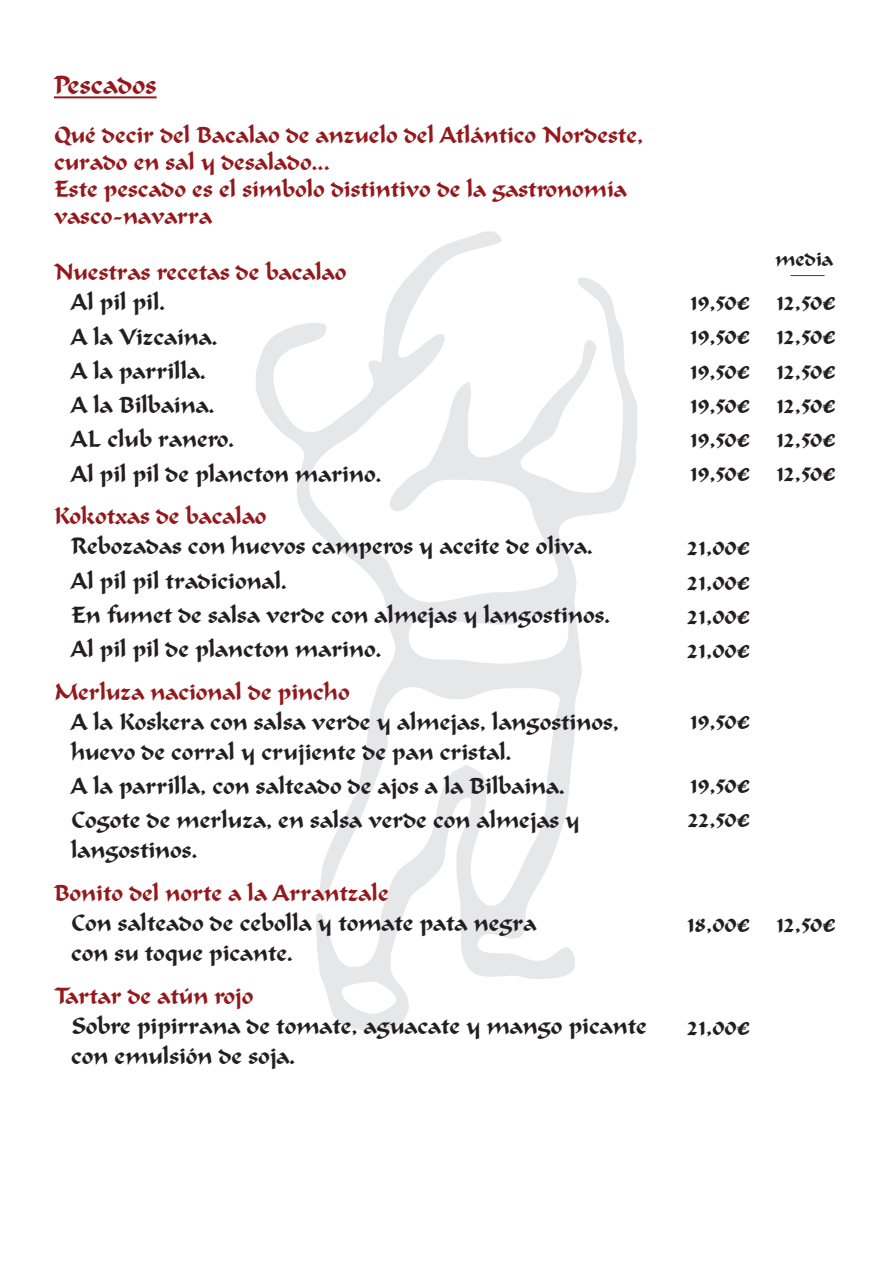
<style>
.page{position:relative;width:893px;height:1263px;background:#fff}
.page>*{position:absolute;margin:0;border:0;box-sizing:border-box;transform-origin:0 0}
.t1{font:25.5px "Formal Script 421 BT";color:#94191c}
.t2{font:22.5px/34.2px "Formal Script 421 BT";color:#231f20}
.t3{font:22.5px/27px "Formal Script 421 BT";color:#94191c}
.t4{font:19.5px "Formal Script 421 BT";color:#231f20}
.s1{font-family:"Forte";font-size:19.5px}
</style>
<div class="page">
<svg style="left:256px;top:231px;width:381px;height:800px"></svg>
<hr style="left:54px;top:96px;width:103px;height:2px;background:#94191c">
<hr style="left:790px;top:275px;width:34px;height:1px;background:#94191c">
<p class="t1" style="left:54px;top:70px;width:104px">Pescados</p>
<p class="t3" style="left:54px;top:121px;width:591px">Qué decir del Bacalao de anzuelo del Atlántico Nordeste, curado en sal y desalado...<br>Este pescado es el símbolo distintivo de la gastronomía vasco-navarra</p>
<p class="t3" style="left:54px;top:259px;width:294px">Nuestras recetas de bacalao</p>
<p class="t2" style="left:71px;top:285px;width:312px">Al pil pil.<br>A la Vizcaína.<br>A la parrilla.<br>A la Bilbaína.<br>AL club ranero.<br>Al pil pil de plancton marino.</p>
<p class="t3" style="left:54px;top:503px;width:214px">Kokotxas de bacalao</p>
<p class="t2" style="left:71px;top:529px;width:541px">Rebozadas con huevos camperos y aceite de oliva.<br>Al pil pil tradicional.<br>En fumet de salsa verde con almejas y langostinos.<br>Al pil pil de plancton marino.</p>
<p class="t3" style="left:54px;top:678px;width:297px">Merluza nacional de pincho</p>
<p class="t2" style="left:71px;top:707px;width:549px;line-height:30px">A la Koskera con salsa verde y almejas, langostinos, huevo de corral y crujiente de pan cristal.</p>
<p class="t2" style="left:71px;top:769px;width:510px">A la parrilla, con salteado de ajos a la Bilbaina.<br>Cogote de merluza, en salsa verde con almejas y</p>
<p class="t2" style="left:71px;top:833px;width:128px">langostinos.</p>
<p class="t3" style="left:54px;top:880px;width:336px">Bonito del norte a la Arrantzale</p>
<p class="t2" style="left:71px;top:908px;width:467px;line-height:30px">Con salteado de cebolla y tomate pata negra con su toque picante.</p>
<p class="t3" style="left:54px;top:982px;width:201px">Tartar de atún rojo</p>
<p class="t2" style="left:71px;top:1011px;width:577px;line-height:30px">Sobre pipirrana de tomate, aguacate y mango picante con emulsión de soja.</p>
<p class="t2" style="left:690px;top:285px;width:62px;text-align:justify">19,50<span class="s1">€ </span>19,50<span class="s1">€ </span>19,50<span class="s1">€ </span>19,50<span class="s1">€ </span>19,50<span class="s1">€ </span>19,50<span class="s1">€</span></p>
<p class="t2" style="left:688px;top:530px;width:64px;text-align:justify">21,00<span class="s1">€ </span>21,00<span class="s1">€ </span>21,00<span class="s1">€ </span>21,00<span class="s1">€</span></p>
<p class="t2" style="left:690px;top:704px;width:62px">19,50<span class="s1">€</span></p>
<p class="t2" style="left:689px;top:768px;width:63px">19,50<span class="s1">€<br></span>22,50<span class="s1">€</span></p>
<p class="t4" style="left:775px;top:247px;width:59px">media</p>
<p class="t2" style="left:777px;top:285px;width:61px;text-align:justify">12,50<span class="s1">€ </span>12,50<span class="s1">€ </span>12,50<span class="s1">€ </span>12,50<span class="s1">€ </span>12,50<span class="s1">€ </span>12,50<span class="s1">€</span></p>
<p class="t2" style="left:687px;top:907px;width:65px">18,00<span class="s1">€</span></p>
<p class="t2" style="left:777px;top:907px;width:61px">12,50<span class="s1">€</span></p>
<p class="t2" style="left:688px;top:1009px;width:64px">21,00<span class="s1">€</span></p>
</div>
